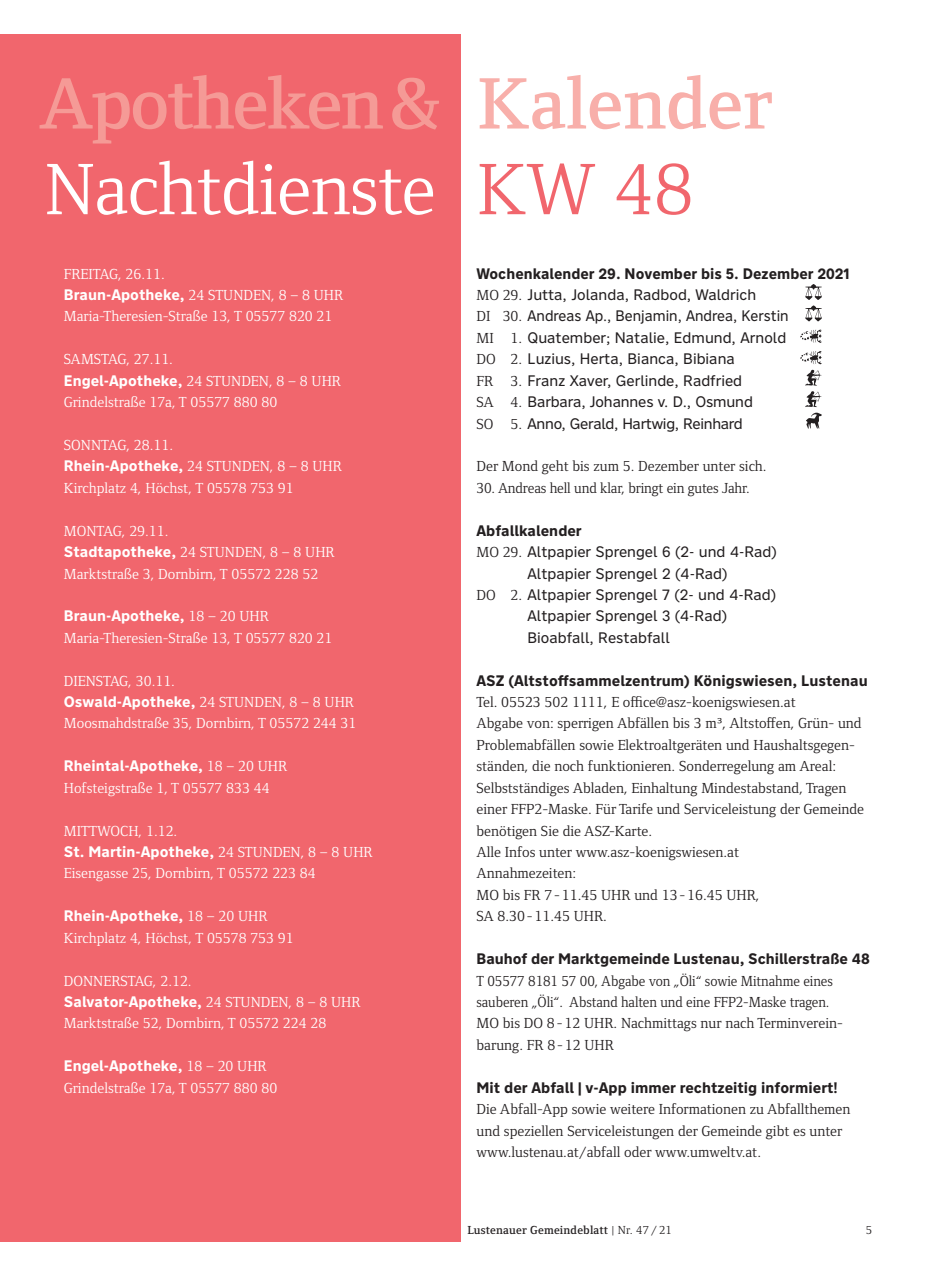
<style>
.page{position:relative;width:936px;height:1276px;background:#fff}
.page>*{position:absolute;margin:0;border:0;box-sizing:border-box;transform-origin:0 0}
.t1{font:75px "Foundry Form Serif";letter-spacing:-.01em;color:#fff}
.t2{font:600 75px "Foundry Form Serif";letter-spacing:-.025em;color:#f59a96}
.t3{font:600 75px "Foundry Form Serif";color:#f8afaa}
.t4{font:75px "Foundry Form Serif";color:#f1666d}
.t5{font:15px/21.5px "Foundry Form Serif";color:#231f20}
.t6{font:15px/21.5px "Foundry Form Serif";color:#fff}
.t7{font:15px/21.5px "Nort";color:#231f20}
.t8{font:700 15px "Nort";color:#fff}
.t9{font:15px/21.5px "Foundry Form Serif";color:#231f20;scale:.95 1}
.t10{font:700 15px "Nort";color:#231f20}
.t11{font:600 12px "Foundry Form Serif";letter-spacing:.015em;color:#231f20}
.t12{font:12px "Foundry Form Serif";color:#231f20}
.s1{font-family:"Nort";font-weight:700}
.s2{font-family:"Foundry Form Serif";font-weight:400}
.s3{font-weight:700}
.s4{font-family:"Foundry Form Serif"}
.s5{font-weight:400}
</style>
<div class="page">
<div style="left:0;top:34px;width:460px;height:1208px;background:#f1666d"></div>
<svg style="left:805px;top:284px;width:16px;height:37px"></svg>
<svg style="left:800px;top:330px;width:21px;height:13px"></svg>
<svg style="left:800px;top:351px;width:21px;height:13px"></svg>
<svg style="left:805px;top:370px;width:16px;height:37px"></svg>
<svg style="left:806px;top:413px;width:15px;height:15px"></svg>
<h1 class="t2" style="left:39px;top:61px;width:402px">Apotheken&amp;</h1>
<h1 class="t1" style="left:44px;top:148px;width:393px">Nachtdienste</h1>
<p class="t6" style="left:64px;top:263px;width:281px">FREITAG, 26.11.<br><span class="s1">Braun-Apotheke,</span> 24 STUNDEN, 8 – 8 UHR<br>Maria-Theresien-Straße 13, T 05577 820 21</p>
<p class="t6" style="left:64px;top:348px;width:279px">SAMSTAG, 27.11.<br><span class="s1">Engel-Apotheke,</span> 24 STUNDEN, 8 – 8 UHR<br>Grindelstraße 17a, T 05577 880 80</p>
<p class="t6" style="left:64px;top:434px;width:279px">SONNTAG, 28.11.<br><span class="s1">Rhein-Apotheke,</span> 24 STUNDEN, 8 – 8 UHR<br>Kirchplatz 4, Höchst, T 05578 753 91</p>
<p class="t6" style="left:64px;top:520px;width:272px">MONTAG, 29.11.<br><span class="s1">Stadtapotheke,</span> 24 STUNDEN, 8 – 8 UHR<br>Marktstraße 3, Dornbirn, T 05572 228 52</p>
<p class="t8" style="left:64px;top:606px;width:207px">Braun-Apotheke, <span class="s2">18 – 20 UHR</span></p>
<p class="t6" style="left:64px;top:627px;width:270px">Maria-Theresien-Straße 13, T 05577 820 21</p>
<p class="t6" style="left:64px;top:670px;width:113px">DIENSTAG, 30.11.</p>
<p class="t8" style="left:64px;top:691px;width:292px">Oswald-Apotheke, <span class="s2">24 STUNDEN, 8 – 8 UHR</span></p>
<p class="t6" style="left:64px;top:713px;width:294px">Moosmahdstraße 35, Dornbirn, T 05572 244 31</p>
<p class="t8" style="left:64px;top:756px;width:225px">Rheintal-Apotheke, <span class="s2">18 – 20 UHR</span></p>
<p class="t6" style="left:64px;top:777px;width:207px">Hofsteigstraße 1, T 05577 833 44</p>
<p class="t6" style="left:64px;top:820px;width:115px">MITTWOCH, 1.12.</p>
<p class="t8" style="left:64px;top:841px;width:310px">St. Martin-Apotheke, <span class="s2">24 STUNDEN, 8 – 8 UHR</span></p>
<p class="t6" style="left:64px;top:863px;width:253px">Eisengasse 25, Dornbirn, T 05572 223 84</p>
<p class="t8" style="left:64px;top:906px;width:205px">Rhein-Apotheke, <span class="s2">18 – 20 UHR</span></p>
<p class="t6" style="left:64px;top:927px;width:231px">Kirchplatz 4, Höchst, T 05578 753 91</p>
<p class="t6" style="left:64px;top:970px;width:129px">DONNERSTAG, 2.12.</p>
<p class="t8" style="left:64px;top:991px;width:298px">Salvator-Apotheke, <span class="s2">24 STUNDEN, 8 – 8 UHR</span></p>
<p class="t6" style="left:64px;top:1012px;width:264px">Marktstraße 52, Dornbirn, T 05572 224 28</p>
<p class="t8" style="left:64px;top:1056px;width:204px">Engel-Apotheke, <span class="s2">18 – 20 UHR</span></p>
<p class="t6" style="left:64px;top:1077px;width:215px">Grindelstraße 17a, T 05577 880 80</p>
<h1 class="t3" style="left:477px;top:61px;width:296px">Kalender</h1>
<h1 class="t4" style="left:477px;top:148px;width:218px">KW 48</h1>
<p class="t7" style="left:476px;top:262px;width:375px"><span class="s3">Wochenkalender 29. November bis 5. Dezember 2021<br></span><span class="s4">MO 29.</span> Jutta, Jolanda, Radbod, Waldrich<br><span class="s4">DI 30.</span> Andreas Ap., Benjamin, Andrea, Kerstin<br><span class="s4">MI 1.</span> Quatember; Natalie, Edmund, Arnold<br><span class="s4">DO 2.</span> Luzius, Herta, Bianca, Bibiana<br><span class="s4">FR 3.</span> Franz Xaver, Gerlinde, Radfried<br><span class="s4">SA 4.</span> Barbara, Johannes v. D., Osmund<br><span class="s4">SO 5.</span> Anno, Gerald, Hartwig, Reinhard</p>
<p class="t5" style="left:476px;top:456px;width:291px">Der Mond geht bis zum 5. Dezember unter sich.</p>
<p class="t5" style="left:476px;top:477px;width:274px">30. Andreas hell und klar, bringt ein gutes Jahr.</p>
<p class="t10" style="left:476px;top:520px;width:107px">Abfallkalender</p>
<p class="t7" style="left:476px;top:540px;width:302px"><span class="s4">MO 29.</span> Altpapier Sprengel 6 (2- und 4-Rad)</p>
<p class="t7" style="left:527px;top:562px;width:201px">Altpapier Sprengel 2 (4-Rad)</p>
<p class="t7" style="left:476px;top:583px;width:301px"><span class="s4">DO 2.</span> Altpapier Sprengel 7 (2- und 4-Rad)</p>
<p class="t7" style="left:527px;top:605px;width:201px">Altpapier Sprengel 3 (4-Rad)</p>
<p class="t7" style="left:527px;top:626px;width:144px">Bioabfall, Restabfall</p>
<p class="t10" style="left:476px;top:670px;width:392px">ASZ (Altstoffsammelzentrum) Königswiesen, Lustenau</p>
<p class="t5" style="left:476px;top:691px;width:389px">Tel. 05523 502 1111, E office@asz-koenigswiesen.at<br>Abgabe von: sperrigen Abfällen bis 3 m³, Altstoffen, Grün- und Problemabfällen sowie Elektroaltgeräten und Haushaltsgegen&shy;ständen, die noch funktionieren. Sonderregelung am Areal:<br>Selbstständiges Abladen, Einhaltung Mindestabstand, Tragen einer FFP2-Maske. Für Tarife und Serviceleistung der Gemeinde benötigen Sie die ASZ-Karte.<br>Alle Infos unter www.asz-koenigswiesen.at<br>Annahmezeiten:<br>MO bis FR 7-11.45 UHR und 13-16.45 UHR,<br>SA 8.30-11.45 UHR.</p>
<p class="t10" style="left:476px;top:949px;width:395px">Bauhof der Marktgemeinde Lustenau, Schillerstraße 48</p>
<p class="t9" style="left:476px;top:970px;width:387px">T 05577 8181 57 00, Abgabe von „Öli“ sowie Mitnahme eines sauberen „Öli“. Abstand halten und eine FFP2-Maske tragen.<br>MO bis DO 8-12 UHR. Nachmittags nur nach Terminverein&shy;barung. FR 8-12 UHR</p>
<p class="t10" style="left:476px;top:1077px;width:362px">Mit der Abfall | v-App immer rechtzeitig informiert!</p>
<p class="t5" style="left:476px;top:1098px;width:375px">Die Abfall-App sowie weitere Informationen zu Abfallthemen und speziellen Serviceleistungen der Gemeinde gibt es unter www.lustenau.at/abfall oder www.umweltv.at.</p>
<p class="t11" style="left:467px;top:1223px;width:206px">Lustenauer Gemeindeblatt <span class="s5">| Nr. 47 / 21</span></p>
<p class="t12" style="left:865px;top:1223px;width:8px">5</p>
</div>
